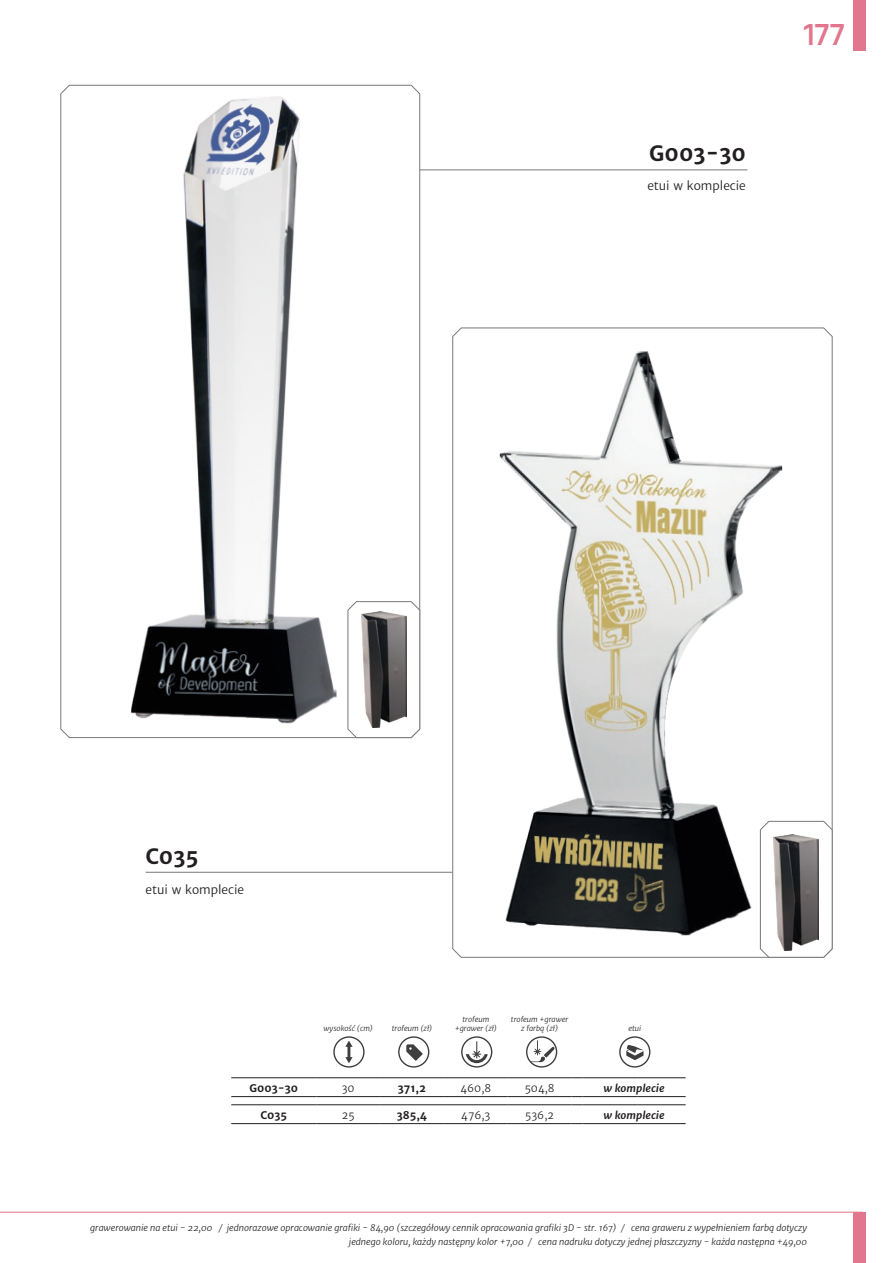
<style>
.page{position:relative;width:893px;height:1263px;background:#fff}
.page>*{position:absolute;margin:0;border:0;box-sizing:border-box;transform-origin:0 0}
.t1{font:600 30px "Qanelas";color:#e2768f}
.t2{font:700 21px "Merriweather Sans";color:#231f20}
.t3{font:12px "Merriweather Sans";color:#231f20}
.t4{font:10.5px "Merriweather Sans";color:#231f20}
.t5{font:700 10.5px "Merriweather Sans";color:#231f20}
.t6{font:italic 700 10.5px "Merriweather Sans";color:#231f20}
.t7{font:italic 9px/13.5px "Merriweather Sans";color:#231f20;text-align:right}
.t8{font:italic 7.5px/9px "Merriweather Sans";color:#231f20;text-align:center}
</style>
<div class="page">
<hr style="left:0;top:1212px;width:863px;height:1px;background:#e2768f">
<div style="left:853px;top:0;width:13px;height:51px;background:#e2768f"></div>
<div style="left:853px;top:1212px;width:13px;height:51px;background:#e2768f"></div>
<svg style="left:452px;top:327px;width:381px;height:631px"></svg>
<img style="left:499px;top:350px;width:287px;height:587px">
<hr style="left:420px;top:170px;width:327px;height:1px;background:#76787b">
<hr style="left:146px;top:872px;width:306px;height:1px;background:#76787b">
<svg style="left:60px;top:85px;width:360px;height:653px"></svg>
<svg style="left:760px;top:821px;width:73px;height:137px"></svg>
<svg style="left:348px;top:601px;width:72px;height:137px"></svg>
<img style="left:774px;top:834px;width:45px;height:116px">
<img style="left:361px;top:611px;width:46px;height:117px">
<svg style="left:333px;top:1036px;width:32px;height:31px"></svg>
<svg style="left:619px;top:1036px;width:31px;height:31px"></svg>
<svg style="left:461px;top:1036px;width:31px;height:31px"></svg>
<svg style="left:526px;top:1036px;width:31px;height:31px"></svg>
<hr style="left:231px;top:1077px;width:85px;height:1px;background:#231f20">
<hr style="left:316px;top:1077px;width:64px;height:1px;background:#231f20">
<hr style="left:380px;top:1077px;width:64px;height:1px;background:#231f20">
<hr style="left:444px;top:1077px;width:64px;height:1px;background:#231f20">
<hr style="left:508px;top:1077px;width:63px;height:1px;background:#231f20">
<hr style="left:582px;top:1077px;width:55px;height:1px;background:#231f20">
<hr style="left:637px;top:1077px;width:49px;height:1px;background:#231f20">
<hr style="left:231px;top:1096px;width:85px;height:1px;background:#231f20">
<hr style="left:316px;top:1096px;width:64px;height:1px;background:#231f20">
<hr style="left:380px;top:1096px;width:64px;height:1px;background:#231f20">
<hr style="left:444px;top:1096px;width:64px;height:1px;background:#231f20">
<hr style="left:508px;top:1096px;width:63px;height:1px;background:#231f20">
<hr style="left:582px;top:1096px;width:55px;height:1px;background:#231f20">
<hr style="left:637px;top:1096px;width:49px;height:1px;background:#231f20">
<hr style="left:231px;top:1104px;width:85px;height:1px;background:#231f20">
<hr style="left:316px;top:1104px;width:64px;height:1px;background:#231f20">
<hr style="left:380px;top:1104px;width:64px;height:1px;background:#231f20">
<hr style="left:444px;top:1104px;width:64px;height:1px;background:#231f20">
<hr style="left:508px;top:1104px;width:63px;height:1px;background:#231f20">
<hr style="left:582px;top:1104px;width:55px;height:1px;background:#231f20">
<hr style="left:637px;top:1104px;width:49px;height:1px;background:#231f20">
<hr style="left:231px;top:1123px;width:85px;height:1px;background:#231f20">
<hr style="left:316px;top:1123px;width:64px;height:1px;background:#231f20">
<hr style="left:380px;top:1123px;width:64px;height:1px;background:#231f20">
<hr style="left:444px;top:1123px;width:64px;height:1px;background:#231f20">
<hr style="left:508px;top:1123px;width:63px;height:1px;background:#231f20">
<hr style="left:582px;top:1123px;width:55px;height:1px;background:#231f20">
<hr style="left:637px;top:1123px;width:49px;height:1px;background:#231f20">
<svg style="left:398px;top:1036px;width:31px;height:31px"></svg>
<h2 class="t2" style="left:649px;top:141px;width:98px">G003-30</h2>
<h3 class="t3" style="left:647px;top:178px;width:100px">etui w komplecie</h3>
<h1 class="t1" style="left:804px;top:16px;width:42px">177</h1>
<h2 class="t2" style="left:146px;top:843px;width:55px">C035</h2>
<h3 class="t3" style="left:146px;top:882px;width:100px">etui w komplecie</h3>
<p class="t8" style="left:324px;top:1024px;width:51px">wysokość (cm)</p>
<p class="t8" style="left:392px;top:1024px;width:42px">trofeum (zł)</p>
<p class="t8" style="left:455px;top:1015px;width:44px">trofeum +grawer (zł)</p>
<p class="t8" style="left:511px;top:1015px;width:59px">trofeum +grawer z farbą (zł)</p>
<p class="t8" style="left:628px;top:1024px;width:14px">etui</p>
<p class="t5" style="left:250px;top:1082px;width:50px">G003-30</p>
<p class="t4" style="left:342px;top:1082px;width:14px">30</p>
<p class="t5" style="left:398px;top:1082px;width:30px">371,2</p>
<p class="t4" style="left:460px;top:1082px;width:32px">460,8</p>
<p class="t4" style="left:525px;top:1082px;width:31px">504,8</p>
<p class="t6" style="left:603px;top:1082px;width:63px">w komplecie</p>
<p class="t5" style="left:261px;top:1109px;width:28px">C035</p>
<p class="t4" style="left:342px;top:1109px;width:14px">25</p>
<p class="t5" style="left:397px;top:1109px;width:32px">385,4</p>
<p class="t4" style="left:461px;top:1109px;width:31px">476,3</p>
<p class="t4" style="left:525px;top:1109px;width:30px">536,2</p>
<p class="t6" style="left:603px;top:1109px;width:63px">w komplecie</p>
<p class="t7" style="left:90px;top:1221px;width:718px">grawerowanie na etui - 22,00 / jednorazowe opracowanie grafiki - 84,90 (szczegółowy cennik opracowania grafiki 3D - str. 167) / cena graweru z wypełnieniem farbą dotyczy jednego koloru, każdy następny kolor +7,00 / cena nadruku dotyczy jednej płaszczyzny - każda następna +49,00</p>
</div>
